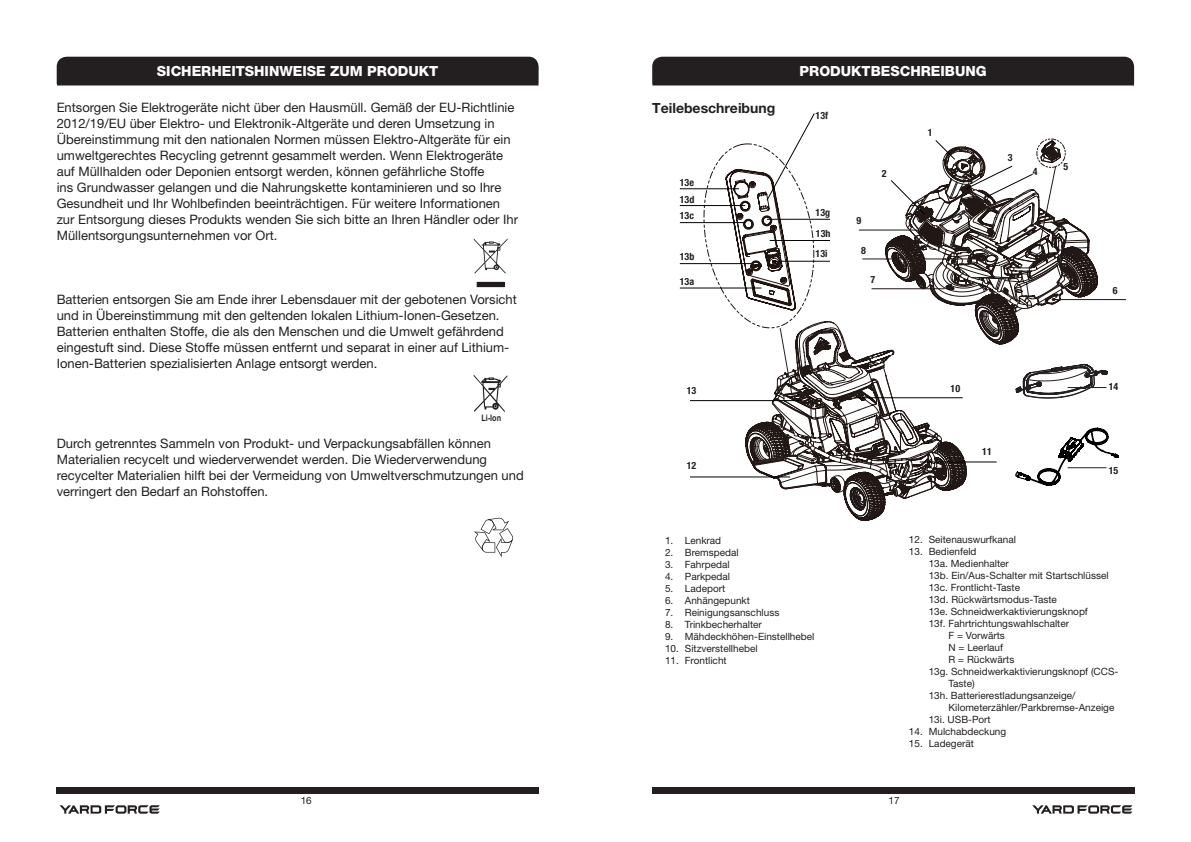
<style>
.page{position:relative;width:1191px;height:842px;background:#fff}
.page>*{position:absolute;margin:0;border:0;box-sizing:border-box;transform-origin:0 0}
.t1{font:800 14px "Helvetica Neue LT Pro";color:#fff}
.t2{font:700 14px "Helvetica Neue LT Pro";color:#231f20}
.t3{font:13px/16px "Helvetica Neue LT Std";color:#231f20}
.t4{font:10px/12px "Helvetica Neue LT Std";color:#231f20}
.t5{font:700 condensed 10px "Helvetica Neue";color:#231f20}
.t6{font:700 8.9px "Arial";color:#231f20;scale:.81 1}
</style>
<div class="page">
<div style="left:57px;top:787px;width:482px;height:7px;background:#231f20"></div>
<svg style="left:60px;top:805px;width:100px;height:9px"></svg>
<div style="left:652px;top:787px;width:482px;height:7px;background:#231f20"></div>
<svg style="left:1032px;top:805px;width:100px;height:9px"></svg>
<svg style="left:652px;top:57px;width:482px;height:30px;background:#2e2a2b"></svg>
<div style="left:57px;top:57px;width:481px;height:30px;background:#231f20"></div>
<svg style="left:477px;top:282px;width:27px;height:5px"></svg>
<svg style="left:474px;top:239px;width:33px;height:34px"></svg>
<svg style="left:474px;top:375px;width:33px;height:37px"></svg>
<svg style="left:474px;top:517px;width:39px;height:40px"></svg>
<svg style="left:680px;top:113px;width:446px;height:408px"></svg>
<p class="t1" style="left:157px;top:63px;width:283px">SICHERHEITSHINWEISE ZUM PRODUKT</p>
<p class="t3" style="left:57px;top:100px;width:463px">Entsorgen Sie Elektrogeräte nicht über den Hausmüll. Gemäß der EU-Richtlinie 2012/19/EU über Elektro- und Elektronik-Altgeräte und deren Umsetzung in Übereinstimmung mit den nationalen Normen müssen Elektro-Altgeräte für ein umweltgerechtes Recycling getrennt gesammelt werden. Wenn Elektrogeräte auf Müllhalden oder Deponien entsorgt werden, können gefährliche Stoffe<br>ins Grundwasser gelangen und die Nahrungskette kontaminieren und so Ihre Gesundheit und Ihr Wohlbefinden beeinträchtigen. Für weitere Informationen zur Entsorgung dieses Produkts wenden Sie sich bitte an Ihren Händler oder Ihr Müllentsorgungsunternehmen vor Ort.</p>
<p class="t3" style="left:57px;top:292px;width:462px">Batterien entsorgen Sie am Ende ihrer Lebensdauer mit der gebotenen Vorsicht und in Übereinstimmung mit den geltenden lokalen Lithium-Ionen-Gesetzen.<br>Batterien enthalten Stoffe, die als den Menschen und die Umwelt gefährdend eingestuft sind. Diese Stoffe müssen entfernt und separat in einer auf Lithium-Ionen-Batterien spezialisierten Anlage entsorgt werden.</p>
<p class="t6" style="left:481px;top:412px;width:26px">Li-Ion</p>
<p class="t3" style="left:57px;top:436px;width:468px">Durch getrenntes Sammeln von Produkt- und Verpackungsabfällen können Materialien recycelt und wiederverwendet werden. Die Wiederverwendung recycelter Materialien hilft bei der Vermeidung von Umweltverschmutzungen und verringert den Bedarf an Rohstoffen.</p>
<p class="t2" style="left:652px;top:99px;width:125px">Teilebeschreibung</p>
<p class="t5" style="left:680px;top:176px;width:16px">13e</p>
<p class="t5" style="left:680px;top:193px;width:16px">13d</p>
<p class="t5" style="left:680px;top:210px;width:16px">13c</p>
<p class="t5" style="left:680px;top:251px;width:16px">13b</p>
<p class="t5" style="left:680px;top:275px;width:16px">13a</p>
<p class="t1" style="left:799px;top:63px;width:188px">PRODUKTBESCHREIBUNG</p>
<p class="t5" style="left:815px;top:110px;width:14px">13f</p>
<p class="t5" style="left:815px;top:206px;width:16px">13g</p>
<p class="t5" style="left:815px;top:248px;width:13px">13i</p>
<p class="t5" style="left:816px;top:228px;width:16px">13h</p>
<p class="t5" style="left:856px;top:214px;width:6px">9</p>
<p class="t5" style="left:861px;top:244px;width:6px">8</p>
<p class="t5" style="left:882px;top:168px;width:6px">2</p>
<p class="t5" style="left:870px;top:273px;width:6px">7</p>
<p class="t5" style="left:927px;top:126px;width:6px">1</p>
<p class="t5" style="left:1007px;top:151px;width:6px">3</p>
<p class="t5" style="left:1033px;top:165px;width:6px">4</p>
<p class="t5" style="left:1063px;top:161px;width:6px">5</p>
<p class="t5" style="left:1112px;top:284px;width:6px">6</p>
<p class="t5" style="left:687px;top:385px;width:11px">13</p>
<p class="t5" style="left:687px;top:459px;width:11px">12</p>
<p class="t5" style="left:950px;top:382px;width:11px">10</p>
<p class="t5" style="left:1108px;top:380px;width:11px">14</p>
<p class="t5" style="left:982px;top:445px;width:11px">11</p>
<p class="t5" style="left:1108px;top:464px;width:11px">15</p>
<p class="t4" style="left:665px;top:534px;width:58px">1. Lenkrad</p>
<p class="t4" style="left:665px;top:546px;width:75px">2. Bremspedal</p>
<p class="t4" style="left:665px;top:558px;width:66px">3. Fahrpedal</p>
<p class="t4" style="left:665px;top:570px;width:67px">4. Parkpedal</p>
<p class="t4" style="left:665px;top:582px;width:62px">5. Ladeport</p>
<p class="t4" style="left:665px;top:594px;width:86px">6. Anhängepunkt</p>
<p class="t4" style="left:665px;top:606px;width:116px">7. Reinigungsanschluss</p>
<p class="t4" style="left:665px;top:618px;width:98px">8. Trinkbecherhalter</p>
<p class="t4" style="left:665px;top:630px;width:151px">9. Mähdeckhöhen-Einstellhebel</p>
<p class="t4" style="left:665px;top:642px;width:94px">10. Sitzverstellhebel</p>
<p class="t4" style="left:665px;top:654px;width:63px">11. Frontlicht</p>
<p class="t4" style="left:909px;top:533px;width:109px">12. Seitenauswurfkanal</p>
<p class="t4" style="left:909px;top:545px;width:69px">13. Bedienfeld</p>
<p class="t4" style="left:928px;top:557px;width:82px">13a. Medienhalter</p>
<p class="t4" style="left:928px;top:569px;width:181px">13b. Ein/Aus-Schalter mit Startschlüssel</p>
<p class="t4" style="left:928px;top:581px;width:93px">13c. Frontlicht-Taste</p>
<p class="t4" style="left:928px;top:593px;width:130px">13d. Rückwärtsmodus-Taste</p>
<p class="t4" style="left:928px;top:605px;width:161px">13e. Schneidwerkaktivierungsknopf</p>
<p class="t4" style="left:928px;top:617px;width:142px">13f. Fahrtrichtungswahlschalter</p>
<p class="t4" style="left:948px;top:629px;width:58px">F = Vorwärts</p>
<p class="t4" style="left:948px;top:641px;width:56px">N = Leerlauf</p>
<p class="t4" style="left:948px;top:653px;width:67px">R = Rückwärts</p>
<p class="t4" style="left:948px;top:665px;width:171px;text-indent:-20px">13g. Schneidwerkaktivierungsknopf (CCS-<br>Taste)</p>
<p class="t4" style="left:948px;top:689px;width:167px;text-indent:-20px">13h. Batterierestladungsanzeige/<br>Kilometerzähler/Parkbremse-Anzeige</p>
<p class="t4" style="left:928px;top:713px;width:64px">13i. USB-Port</p>
<p class="t4" style="left:909px;top:725px;width:99px">14. Mulchabdeckung</p>
<p class="t4" style="left:909px;top:737px;width:67px">15. Ladegerät</p>
<p class="t4" style="left:301px;top:794px;width:13px">16</p>
<p class="t4" style="left:888px;top:794px;width:13px">17</p>
</div>
